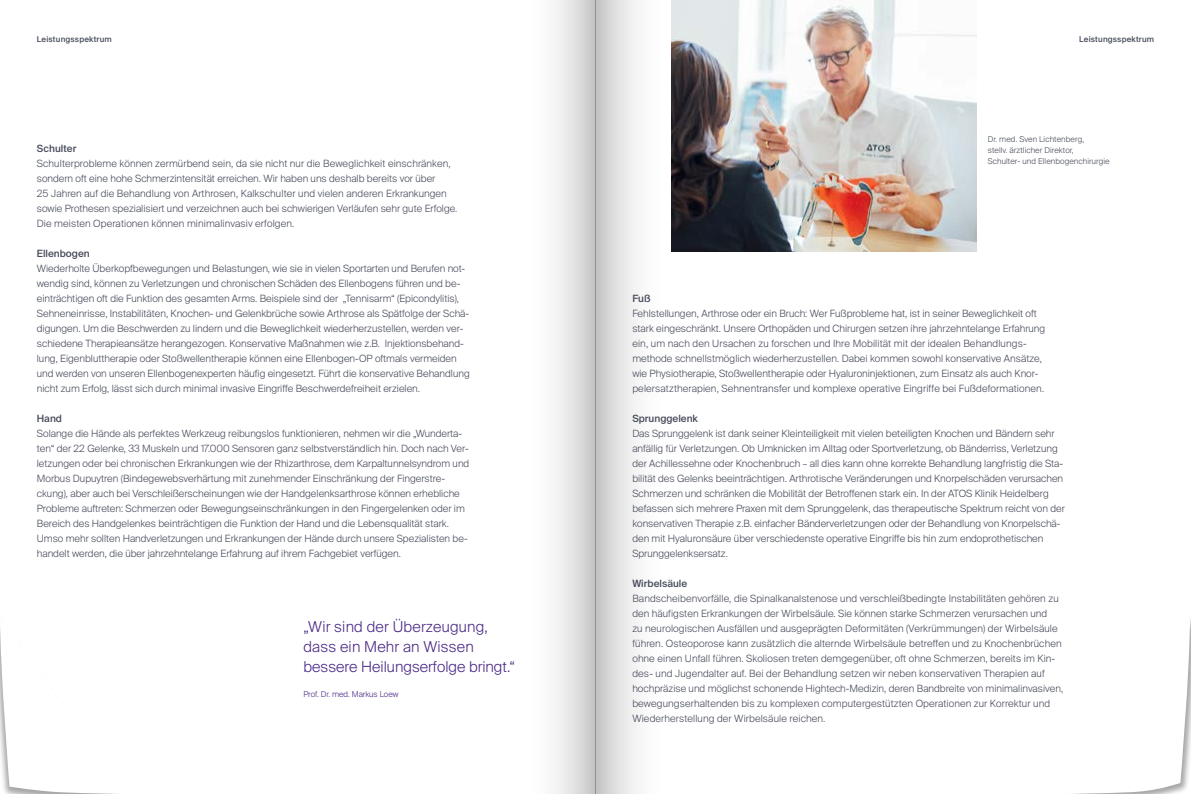
<style>
.page{position:relative;width:1191px;height:794px;background:#fff}
.page>*{position:absolute;margin:0;border:0;box-sizing:border-box;transform-origin:0 0}
.t1{font:300 15px/20px "Suisse Intl";letter-spacing:.01em;color:#482683}
.t2{font:300 10px/15px "Suisse Intl";color:#464b5a}
.t3{font:500 10px "Suisse Intl";color:#464b5a}
.t4{font:300 8px/11.2px "Suisse Intl";letter-spacing:.01em;color:#464b5a}
.t5{font:500 8px "Suisse Intl";letter-spacing:.02em;color:#464b5a}
.t6{font:300 8px "Suisse Intl";color:#482683}
</style>
<div class="page">
<svg style="left:0;top:628px;width:117px;height:166px"></svg>
<svg style="left:1074px;top:629px;width:116px;height:165px"></svg>
<div style="left:595px;top:0;width:85px;height:794px;background:linear-gradient(to right,#cfcfcf,#fff)"></div>
<div style="left:510px;top:0;width:85px;height:794px;background:linear-gradient(to right,#fff,#d3d3d3)"></div>
<img style="left:671px;top:0;width:305px;height:252px">
<p class="t5" style="left:37px;top:34px;width:76px">Leistungsspektrum</p>
<p class="t5" style="left:1079px;top:34px;width:76px">Leistungsspektrum</p>
<p class="t3" style="left:37px;top:143px;width:41px">Schulter</p>
<p class="t2" style="left:37px;top:156px;width:422px">Schulterprobleme können zermürbend sein, da sie nicht nur die Beweglichkeit einschränken, sondern oft eine hohe Schmerzintensität erreichen. Wir haben uns deshalb bereits vor über<br>25 Jahren auf die Behandlung von Arthrosen, Kalkschulter und vielen anderen Erkrankungen sowie Prothesen spezialisiert und verzeichnen auch bei schwierigen Verläufen sehr gute Erfolge.<br>Die meisten Operationen können minimalinvasiv erfolgen.</p>
<p class="t3" style="left:37px;top:248px;width:54px">Ellenbogen</p>
<p class="t2" style="left:37px;top:261px;width:434px">Wiederholte Überkopfbewegungen und Belastungen, wie sie in vielen Sportarten und Berufen not&shy;wendig sind, können zu Verletzungen und chronischen Schäden des Ellenbogens führen und be&shy;einträchtigen oft die Funktion des gesamten Arms. Beispiele sind der „Tennisarm“ (Epicondylitis), Sehneneinrisse, Instabilitäten, Knochen- und Gelenkbrüche sowie Arthrose als Spätfolge der Schä&shy;digungen. Um die Beschwerden zu lindern und die Beweglichkeit wiederherzustellen, werden ver&shy;schiedene Therapieansätze herangezogen. Konservative Maßnahmen wie z.B. Injektionsbehand&shy;lung, Eigenbluttherapie oder Stoßwellentherapie können eine Ellenbogen-OP oftmals vermeiden und werden von unseren Ellenbogenexperten häufig eingesetzt. Führt die konservative Behandlung nicht zum Erfolg, lässt sich durch minimal invasive Eingriffe Beschwerdefreiheit erzielen.</p>
<p class="t3" style="left:37px;top:413px;width:27px">Hand</p>
<p class="t2" style="left:37px;top:426px;width:434px">Solange die Hände als perfektes Werkzeug reibungslos funktionieren, nehmen wir die „Wunderta&shy;ten“ der 22 Gelenke, 33 Muskeln und 17.000 Sensoren ganz selbstverständlich hin. Doch nach Ver&shy;letzungen oder bei chronischen Erkrankungen wie der Rhizarthrose, dem Karpaltunnelsyndrom und Morbus Dupuytren (Bindegewebsverhärtung mit zunehmender Einschränkung der Fingerstre&shy;ckung), aber auch bei Verschleißerscheinungen wie der Handgelenksarthrose können erhebliche Probleme auftreten: Schmerzen oder Bewegungseinschränkungen in den Fingergelenken oder im Bereich des Handgelenkes beinträchtigen die Funktion der Hand und die Lebensqualität stark.<br>Umso mehr sollten Handverletzungen und Erkrankungen der Hände durch unsere Spezialisten be&shy;handelt werden, die über jahrzehntelange Erfahrung auf ihrem Fachgebiet verfügen.</p>
<h1 class="t1" style="left:303px;top:617px;width:213px">„Wir sind der Überzeugung, dass ein Mehr an Wissen bessere Heilungserfolge bringt.“</h1>
<p class="t6" style="left:303px;top:689px;width:97px">Prof. Dr. med. Markus Loew</p>
<p class="t4" style="left:987px;top:133px;width:123px">Dr. med. Sven Lichtenberg,<br>stellv. ärztlicher Direktor,<br>Schulter- und Ellenbogenchirurgie</p>
<p class="t3" style="left:632px;top:293px;width:20px">Fuß</p>
<p class="t2" style="left:632px;top:306px;width:414px">Fehlstellungen, Arthrose oder ein Bruch: Wer Fußprobleme hat, ist in seiner Beweglichkeit oft stark eingeschränkt. Unsere Orthopäden und Chirurgen setzen ihre jahrzehntelange Erfahrung ein, um nach den Ursachen zu forschen und Ihre Mobilität mit der idealen Behandlungs&shy;methode schnellstmöglich wiederherzustellen. Dabei kommen sowohl konservative Ansätze, wie Physiotherapie, Stoßwellentherapie oder Hyaluroninjektionen, zum Einsatz als auch Knor&shy;pelersatztherapien, Sehnentransfer und komplexe operative Eingriffe bei Fußdeformationen.</p>
<p class="t3" style="left:632px;top:413px;width:67px">Sprunggelenk</p>
<p class="t2" style="left:632px;top:426px;width:434px">Das Sprunggelenk ist dank seiner Kleinteiligkeit mit vielen beteiligten Knochen und Bändern sehr anfällig für Verletzungen. Ob Umknicken im Alltag oder Sportverletzung, ob Bänderriss, Verletzung der Achillessehne oder Knochenbruch – all dies kann ohne korrekte Behandlung langfristig die Sta&shy;bilität des Gelenks beeinträchtigen. Arthrotische Veränderungen und Knorpelschäden verursachen Schmerzen und schränken die Mobilität der Betroffenen stark ein. In der ATOS Klinik Heidelberg befassen sich mehrere Praxen mit dem Sprunggelenk, das therapeutische Spektrum reicht von der konservativen Therapie z.B. einfacher Bänderverletzungen oder der Behandlung von Knorpelschä&shy;den mit Hyaluronsäure über verschiedenste operative Eingriffe bis hin zum endoprothetischen Sprunggelenksersatz.</p>
<p class="t3" style="left:632px;top:578px;width:56px">Wirbelsäule</p>
<p class="t2" style="left:632px;top:591px;width:432px">Bandscheibenvorfälle, die Spinalkanalstenose und verschleißbedingte Instabilitäten gehören zu den häufigsten Erkrankungen der Wirbelsäule. Sie können starke Schmerzen verursachen und<br>zu neurologischen Ausfällen und ausgeprägten Deformitäten (Verkrümmungen) der Wirbelsäule führen. Osteoporose kann zusätzlich die alternde Wirbelsäule betreffen und zu Knochenbrüchen ohne einen Unfall führen. Skoliosen treten demgegenüber, oft ohne Schmerzen, bereits im Kin&shy;des- und Jugendalter auf. Bei der Behandlung setzen wir neben konservativen Therapien auf hochpräzise und möglichst schonende Hightech-Medizin, deren Bandbreite von minimalinvasiven, bewegungserhaltenden bis zu komplexen computergestützten Operationen zur Korrektur und Wiederherstellung der Wirbelsäule reichen.</p>
</div>
